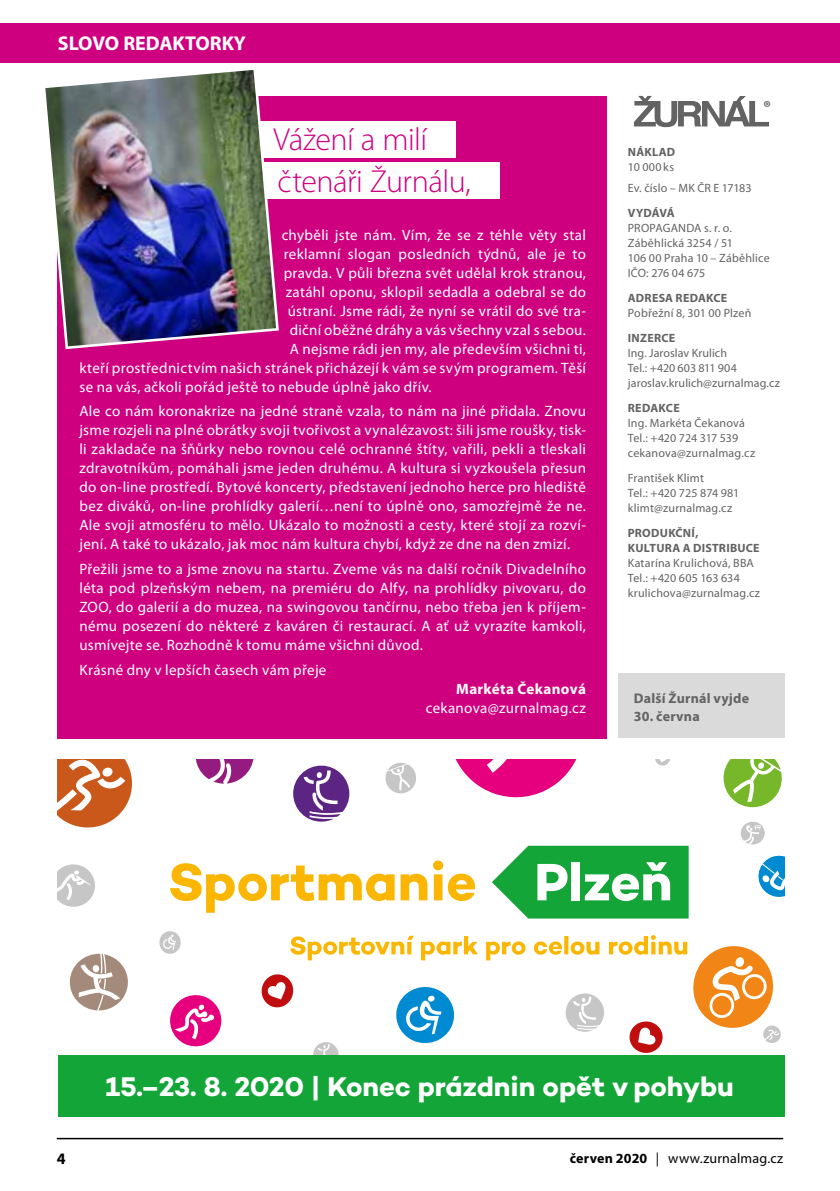
<style>
.page{position:relative;width:840px;height:1191px;background:#fff}
.page>*{position:absolute;margin:0;border:0;box-sizing:border-box;transform-origin:0 0}
.t1{font:300 32px/42px "Myriad Pro";letter-spacing:-.015em;color:#cf007f}
.t2{font:700 27.6px "Campton";letter-spacing:-.005em;color:#fff}
.t3{font:700 20px "Myriad Pro";color:#fff}
.t4{font:700 17.6px "Myriad Pro";color:#646363}
.t5{font:700 16px "Myriad Pro";color:#000}
.t6{font:15px/19px "Myriad Pro";letter-spacing:.02em;color:#fff;text-align:justify}
.t7{font:700 15px "Myriad Pro";letter-spacing:.02em;color:#fff}
.t8{font:14px "Myriad Pro";letter-spacing:.01em;color:#000}
.t9{font:700 14px "Myriad Pro";letter-spacing:.015em;color:#646363}
.t10{font:12px/15px "Myriad Pro";letter-spacing:.015em;color:#646363}
.t11{font:700 12px/15px "Myriad Pro";letter-spacing:.02em;color:#646363}
.s1{font-weight:700}
</style>
<div class="page">
<hr style="left:57px;top:1137px;width:725px;height:2px;background:#000">
<div style="left:0;top:23px;width:839px;height:39px;background:#cf007f"></div>
<div style="left:618px;top:673px;width:165px;height:65px;background:#dadada"></div>
<div style="left:58px;top:96px;width:548px;height:642px;background:#cf007f"></div>
<div style="left:209px;top:121px;width:247px;height:37px;background:#fff"></div>
<div style="left:214px;top:162px;width:285px;height:36px;background:#fff"></div>
<svg style="left:634px;top:96px;width:134px;height:31px"></svg>
<img style="left:45px;top:70px;width:235px;height:280px">
<svg style="left:655px;top:760px;width:15px;height:6px"></svg>
<svg style="left:196px;top:760px;width:58px;height:23px"></svg>
<svg style="left:740px;top:821px;width:24px;height:23px"></svg>
<svg style="left:170px;top:995px;width:52px;height:52px"></svg>
<svg style="left:456px;top:760px;width:120px;height:38px"></svg>
<svg style="left:58px;top:864px;width:37px;height:43px"></svg>
<svg style="left:69px;top:953px;width:59px;height:57px"></svg>
<svg style="left:159px;top:931px;width:22px;height:23px"></svg>
<svg style="left:385px;top:762px;width:31px;height:32px"></svg>
<svg style="left:758px;top:855px;width:25px;height:42px"></svg>
<svg style="left:293px;top:765px;width:56px;height:56px"></svg>
<div style="left:58px;top:1055px;width:725px;height:61px;background:#13a538"></div>
<svg style="left:261px;top:935px;width:519px;height:120px"></svg>
<svg style="left:492px;top:845px;width:196px;height:73px"></svg>
<svg style="left:170px;top:863px;width:224px;height:49px"></svg>
<svg style="left:400px;top:873px;width:27px;height:27px"></svg>
<svg style="left:433px;top:860px;width:41px;height:41px"></svg>
<svg style="left:58px;top:760px;width:74px;height:68px"></svg>
<svg style="left:723px;top:760px;width:59px;height:48px"></svg>
<h3 class="t3" style="left:58px;top:30px;width:189px">SLOVO REDAKTORKY</h3>
<h1 class="t1" style="left:273px;top:118px;width:198px">Vážení a milí čtenáři Žurnálu,</h1>
<p class="t6" style="left:281px;top:225px;width:305px">chyběli jste nám. Vím, že se z téhle věty stal</p>
<p class="t6" style="left:283px;top:244px;width:303px">reklamní slogan posledních týdnů, ale je to</p>
<p class="t6" style="left:283px;top:263px;width:304px">pravda. V půli března svět udělal krok stranou,</p>
<p class="t6" style="left:285px;top:282px;width:302px">zatáhl oponu, sklopil sedadla a odebral se do</p>
<p class="t6" style="left:287px;top:301px;width:300px">ústraní. Jsme rádi, že nyní se vrátil do své tra-</p>
<p class="t6" style="left:289px;top:320px;width:297px">diční oběžné dráhy a vás všechny vzal s sebou.</p>
<p class="t6" style="left:289px;top:339px;width:297px">A nejsme rádi jen my, ale především všichni ti,</p>
<p class="t6" style="left:79px;top:358px;width:508px">kteří prostřednictvím našich stránek přicházejí k vám se svým programem. Těší</p>
<p class="t6" style="left:79px;top:377px;width:353px">se na vás, ačkoli pořád ještě to nebude úplně jako dřív.</p>
<p class="t6" style="left:79px;top:401px;width:508px">Ale co nám koronakrize na jedné straně vzala, to nám na jiné přidala. Znovu jsme rozjeli na plné obrátky svoji tvořivost a vynalézavost: šili jsme roušky, tisk&shy;li zakladače na šňůrky nebo rovnou celé ochranné štíty, vařili, pekli a tleskali zdravotníkům, pomáhali jsme jeden druhému. A kultura si vyzkoušela přesun do on-line prostředí. Bytové koncerty, představení jednoho herce pro hlediště bez diváků, on-line prohlídky galerií…není to úplně ono, samozřejmě že ne.<br>Ale svoji atmosféru to mělo. Ukázalo to možnosti a cesty, které stojí za rozví&shy;jení. A také to ukázalo, jak moc nám kultura chybí, když ze dne na den zmizí.</p>
<p class="t6" style="left:79px;top:559px;width:508px">Přežili jsme to a jsme znovu na startu. Zveme vás na další ročník Divadelního léta pod plzeňským nebem, na premiéru do Alfy, na prohlídky pivovaru, do ZOO, do galerií a do muzea, na swingovou tančírnu, nebo třeba jen k příjem&shy;nému posezení do některé z kaváren či restaurací. A ať už vyrazíte kamkoli, usmívejte se. Rozhodně k tomu máme všichni důvod.</p>
<p class="t6" style="left:79px;top:660px;width:248px">Krásné dny v lepších časech vám přeje</p>
<p class="t7" style="left:456px;top:679px;width:131px">Markéta Čekanová</p>
<p class="t6" style="left:425px;top:698px;width:161px">cekanova@zurnalmag.cz</p>
<p class="t4" style="left:762px;top:96px;width:10px">®</p>
<p class="t11" style="left:627px;top:144px;width:49px">NÁKLAD</p>
<p class="t10" style="left:627px;top:156px;width:125px;line-height:20.6px">10 000ks<br>Ev. číslo – MK ČR E 17183</p>
<p class="t11" style="left:627px;top:205px;width:48px">VYDÁVÁ</p>
<p class="t10" style="left:627px;top:220px;width:143px">PROPAGANDA s. r. o.<br>Záběhlická 3254 / 51<br>106 00 Praha 10 – Záběhlice<br>IČO: 276 04 675</p>
<p class="t11" style="left:627px;top:290px;width:101px">ADRESA REDAKCE</p>
<p class="t10" style="left:627px;top:305px;width:125px">Pobřežní 8, 301 00 Plzeň</p>
<p class="t11" style="left:627px;top:330px;width:49px">INZERCE</p>
<p class="t10" style="left:627px;top:345px;width:153px">Ing. Jaroslav Krulich<br>Tel.: +420 603 811 904 jaroslav.krulich@zurnalmag.cz</p>
<p class="t11" style="left:627px;top:400px;width:53px">REDAKCE</p>
<p class="t10" style="left:627px;top:415px;width:129px">Ing. Markéta Čekanová<br>Tel.: +420 724 317 539 cekanova@zurnalmag.cz</p>
<p class="t10" style="left:627px;top:470px;width:113px">František Klimt<br>Tel.: +420 725 874 981 klimt@zurnalmag.cz</p>
<p class="t11" style="left:627px;top:525px;width:133px">PRODUKČNÍ,<br>KULTURA A DISTRIBUCE</p>
<p class="t10" style="left:627px;top:555px;width:134px">Katarína Krulichová, BBA<br>Tel.: +420 605 163 634 krulichova@zurnalmag.cz</p>
<p class="t9" style="left:633px;top:689px;width:117px">Další Žurnál vyjde</p>
<p class="t9" style="left:633px;top:707px;width:67px">30. června</p>
<h2 class="t2" style="left:105px;top:1069px;width:629px">15.–23. 8. 2020 | Konec prázdnin opět v pohybu</h2>
<p class="t5" style="left:57px;top:1148px;width:10px">4</p>
<p class="t8" style="left:569px;top:1149px;width:215px"><span class="s1">červen 2020</span> | www.zurnalmag.cz</p>
</div>
